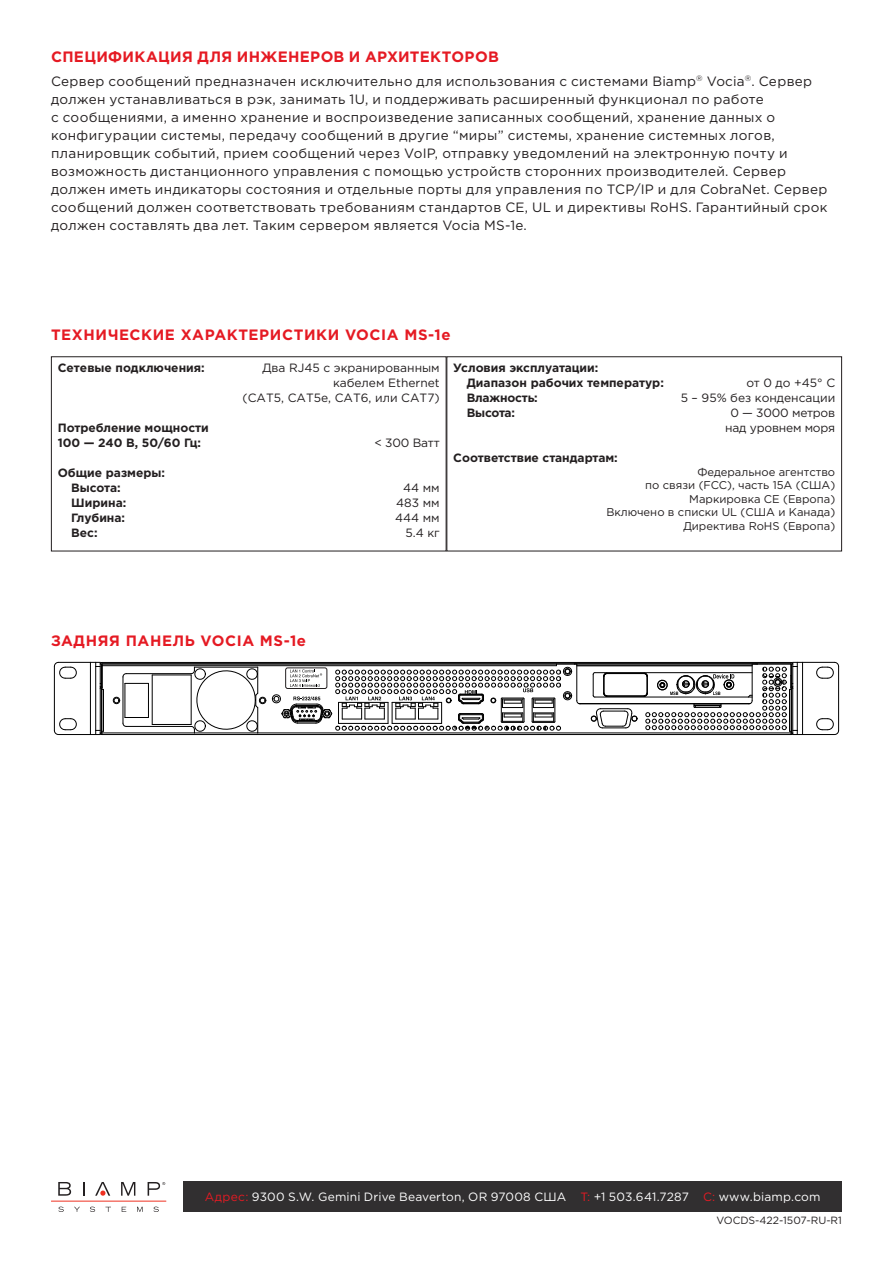
<style>
.page{position:relative;width:893px;height:1263px;background:#fff}
.page>*{position:absolute;margin:0;border:0;box-sizing:border-box;transform-origin:0 0}
.subhead{font:700 15px "Gotham Pro";letter-spacing:.04em;color:#e51a23}
.subhead-2{font:700 15px "Gotham Pro";letter-spacing:.02em;color:#e51a23}
.A_E_body{font:13.5px/18px "Gotham Pro";letter-spacing:.025em;color:#231f20}
.Table_Body_Indented{font:700 12px "Gotham Pro";color:#231f20}
.Table_Body_Indented-2{font:12px/15px "Gotham Pro";letter-spacing:-.015em;color:#231f20;text-align:center}
.t1{font:12px "Gotham Pro";letter-spacing:.015em;color:#fff}
.Product_Specs{font:12px/15px "Gotham Pro";color:#231f20;text-align:right}
.Table_body{font:700 12px "Gotham Pro";color:#231f20}
.Product_Specs-2{font:700 12px "Gotham Pro";color:#231f20}
.Product_Specs-3{font:11.25px/13.5px "Gotham Pro";color:#231f20;text-align:right}
.t2{font:10.5px "Gotham Pro";color:#231f20}
.s1{color:#e51a23}
</style>
<div class="page">
<svg style="left:58px;top:1206px;width:6px;height:6px"></svg>
<svg style="left:74px;top:1207px;width:6px;height:5px"></svg>
<svg style="left:90px;top:1206px;width:5px;height:6px"></svg>
<svg style="left:105px;top:1207px;width:6px;height:5px"></svg>
<svg style="left:122px;top:1207px;width:4px;height:5px"></svg>
<svg style="left:137px;top:1207px;width:6px;height:5px"></svg>
<svg style="left:153px;top:1206px;width:6px;height:6px"></svg>
<hr style="left:51px;top:1201px;width:115px;height:1px;background:#ef3122">
<svg style="left:58px;top:1182px;width:13px;height:14px"></svg>
<svg style="left:83px;top:1182px;width:1px;height:14px"></svg>
<svg style="left:121px;top:1182px;width:14px;height:14px"></svg>
<svg style="left:95px;top:1182px;width:15px;height:14px"></svg>
<svg style="left:148px;top:1182px;width:17px;height:14px"></svg>
<div style="left:183px;top:1182px;width:659px;height:30px;background:#312f30"></div>
<hr style="left:579px;top:703px;width:171px;height:1px;background:#000">
<hr style="left:577px;top:666px;width:175px;height:1px;background:#000">
<hr style="left:802px;top:662px;width:32px;height:1px;background:#000">
<hr style="left:802px;top:734px;width:32px;height:1px;background:#000">
<hr style="left:838px;top:666px;width:1px;height:64px;background:#000">
<svg style="left:816px;top:718px;width:23px;height:17px"></svg>
<svg style="left:816px;top:662px;width:23px;height:17px"></svg>
<hr style="left:802px;top:662px;width:1px;height:72px;background:#000">
<hr style="left:59px;top:734px;width:31px;height:1px;background:#000">
<hr style="left:59px;top:662px;width:31px;height:1px;background:#000">
<hr style="left:54px;top:666px;width:1px;height:64px;background:#000">
<svg style="left:54px;top:718px;width:23px;height:17px"></svg>
<svg style="left:54px;top:662px;width:23px;height:17px"></svg>
<hr style="left:90px;top:662px;width:1px;height:72px;background:#000">
<hr style="left:95px;top:666px;width:1px;height:64px;background:#000">
<hr style="left:574px;top:664px;width:181px;height:1px;background:#000">
<hr style="left:577px;top:665px;width:175px;height:1px;background:#000">
<hr style="left:101px;top:688px;width:1px;height:45px;background:#000">
<hr style="left:100px;top:688px;width:1px;height:45px;background:#000">
<hr style="left:194px;top:733px;width:64px;height:1px;background:#000">
<hr style="left:102px;top:734px;width:689px;height:1px;background:#000">
<hr style="left:102px;top:689px;width:1px;height:42px;background:#000">
<hr style="left:102px;top:664px;width:454px;height:1px;background:#000">
<hr style="left:126px;top:673px;width:65px;height:1px;background:#000">
<hr style="left:258px;top:733px;width:533px;height:1px;background:#000">
<hr style="left:580px;top:704px;width:114px;height:1px;background:#000">
<hr style="left:102px;top:665px;width:454px;height:1px;background:#000">
<hr style="left:103px;top:689px;width:1px;height:42px;background:#000">
<svg style="left:90px;top:730px;width:13px;height:5px"></svg>
<hr style="left:102px;top:733px;width:92px;height:1px;background:#000">
<hr style="left:126px;top:726px;width:65px;height:1px;background:#000">
<hr style="left:123px;top:677px;width:1px;height:46px;background:#000">
<svg style="left:113px;top:697px;width:7px;height:7px"></svg>
<svg style="left:191px;top:667px;width:75px;height:66px"></svg>
<hr style="left:191px;top:675px;width:1px;height:49px;background:#000">
<hr style="left:152px;top:675px;width:39px;height:1px;background:#000">
<hr style="left:152px;top:675px;width:1px;height:49px;background:#000">
<hr style="left:152px;top:724px;width:39px;height:1px;background:#000">
<svg style="left:126px;top:683px;width:22px;height:1px"></svg>
<svg style="left:123px;top:717px;width:25px;height:10px"></svg>
<hr style="left:148px;top:683px;width:1px;height:34px;background:#000">
<hr style="left:125px;top:683px;width:1px;height:34px;background:#000">
<hr style="left:102px;top:663px;width:689px;height:1px;background:#000">
<hr style="left:102px;top:662px;width:689px;height:1px;background:#000">
<svg style="left:90px;top:662px;width:13px;height:28px"></svg>
<svg style="left:591px;top:662px;width:211px;height:73px"></svg>
<svg style="left:272px;top:664px;width:308px;height:67px"></svg>
<div style="left:51px;top:356px;width:395px;height:195px;border:1px solid #231f20"></div>
<div style="left:446px;top:356px;width:396px;height:195px;border:1px solid #231f20"></div>
<p class="subhead-2" style="left:51px;top:48px;width:449px">СПЕЦИФИКАЦИЯ ДЛЯ ИНЖЕНЕРОВ И АРХИТЕКТОРОВ</p>
<p class="A_E_body" style="left:51px;top:72px;width:778px">Сервер сообщений предназначен исключительно для использования с системами Biamp<sup>®</sup> Vocia<sup>®</sup>. Сервер должен устанавливаться в рэк, занимать 1U, и поддерживать расширенный функционал по работе<br>с сообщениями, а именно хранение и воспроизведение записанных сообщений, хранение данных о конфигурации системы, передачу сообщений в другие “миры” системы, хранение системных логов, планировщик событий, прием сообщений через VoIP, отправку уведомлений на электронную почту и возможность дистанционного управления с помощью устройств сторонних производителей. Сервер должен иметь индикаторы состояния и отдельные порты для управления по TCP/IP и для CobraNet. Сервер сообщений должен соответствовать требованиям стандартов CE, UL и директивы RoHS. Гарантийный срок должен составлять два лет. Таким сервером является Vocia MS-1e.</p>
<p class="subhead" style="left:51px;top:326px;width:401px">ТЕХНИЧЕСКИЕ ХАРАКТЕРИСТИКИ VOCIA MS-1e</p>
<p class="Product_Specs-2" style="left:58px;top:361px;width:148px">Сетевые подключения:</p>
<p class="Product_Specs" style="left:242px;top:360px;width:199px">Два RJ45 с экранированным кабелем Ethernet<br>(CAT5, CAT5e, CAT6, или CAT7)</p>
<p class="Table_Body_Indented" style="left:58px;top:421px;width:153px">Потребление мощности</p>
<p class="Table_Body_Indented" style="left:58px;top:436px;width:145px">100 — 240 В, 50/60 Гц:</p>
<p class="Table_Body_Indented-2" style="left:374px;top:435px;width:67px">&lt; 300 Ватт</p>
<p class="Table_Body_Indented" style="left:58px;top:466px;width:109px">Общие размеры:</p>
<p class="Table_Body_Indented" style="left:71px;top:481px;width:51px">Высота:</p>
<p class="Table_Body_Indented-2" style="left:403px;top:480px;width:38px">44 мм</p>
<p class="Table_Body_Indented" style="left:71px;top:496px;width:57px">Ширина:</p>
<p class="Table_Body_Indented-2" style="left:396px;top:495px;width:45px">483 мм</p>
<p class="Table_Body_Indented" style="left:71px;top:511px;width:55px">Глубина:</p>
<p class="Table_Body_Indented-2" style="left:395px;top:510px;width:46px">444 мм</p>
<p class="Table_Body_Indented" style="left:71px;top:526px;width:28px">Вес:</p>
<p class="Table_Body_Indented-2" style="left:405px;top:525px;width:36px">5.4 кг</p>
<p class="Table_body" style="left:453px;top:361px;width:147px">Условия эксплуатации:</p>
<p class="Table_Body_Indented" style="left:467px;top:376px;width:199px">Диапазон рабочих температур:</p>
<p class="Table_Body_Indented-2" style="left:746px;top:375px;width:90px">от 0 до +45° C</p>
<p class="Table_Body_Indented" style="left:467px;top:391px;width:73px">Влажность:</p>
<p class="Table_Body_Indented-2" style="left:681px;top:390px;width:156px">5 – 95% без конденсации</p>
<p class="Table_Body_Indented" style="left:467px;top:406px;width:50px">Высота:</p>
<p class="Table_Body_Indented-2" style="left:725px;top:405px;width:111px">0 — 3000 метров над уровнем моря</p>
<p class="Table_body" style="left:453px;top:451px;width:166px">Соответствие стандартам:</p>
<p class="Product_Specs-3" style="left:606px;top:465px;width:230px">Федеральное агентство<br>по связи (FCC), часть 15A (США)<br>Маркировка CE (Европа)<br>Включено в списки UL (США и Канада)<br>Директива RoHS (Европа)</p>
<p class="subhead" style="left:51px;top:632px;width:257px">ЗАДНЯЯ ПАНЕЛЬ VOCIA MS-1e</p>
<p class="t1" style="left:205px;top:1190px;width:617px"><span class="s1">Адрес:</span> 9300 S.W. Gemini Drive Beaverton, OR 97008 США <span class="s1">T:</span> +1 503.641.7287 <span class="s1">C:</span> www.biamp.com</p>
<p class="t2" style="left:716px;top:1215px;width:127px">VOCDS-422-1507-RU-R1</p>
</div>
